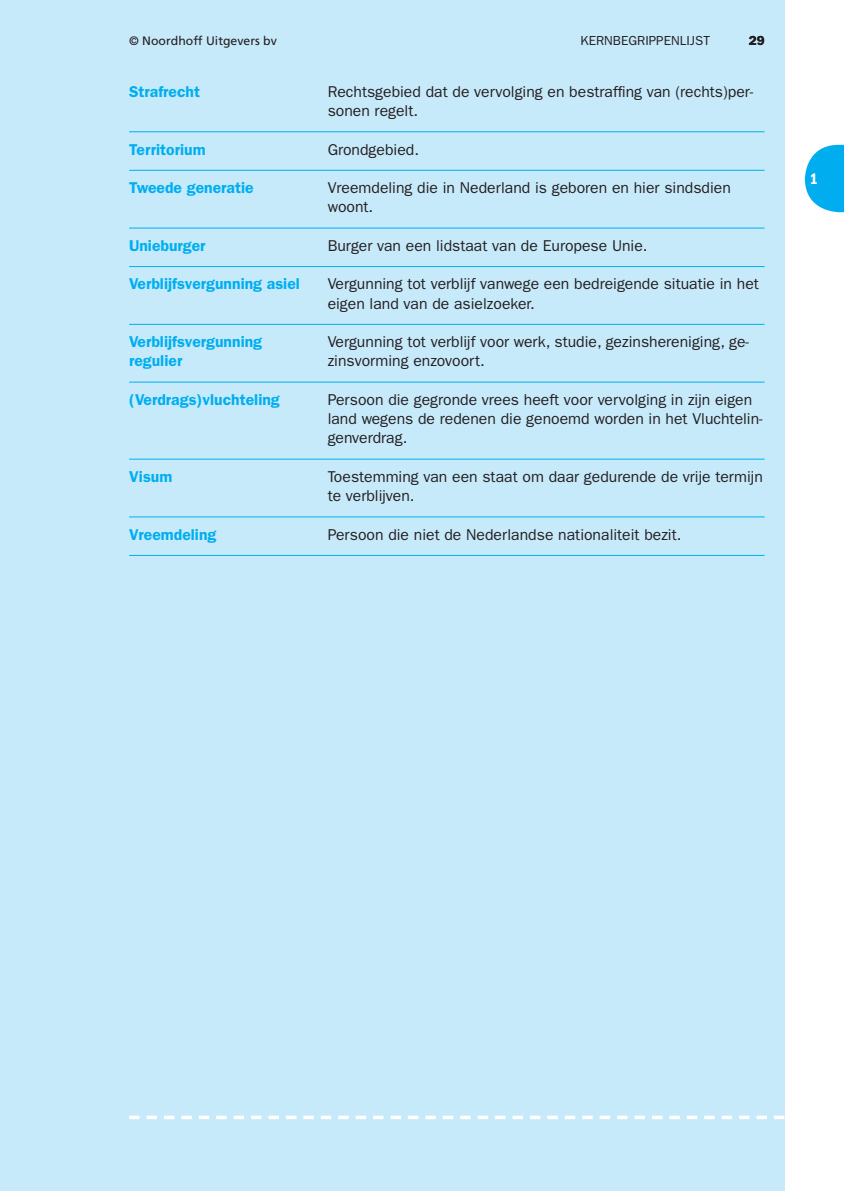
<style>
.page{position:relative;width:844px;height:1191px;background:#fff}
.page>*{position:absolute;margin:0;border:0;box-sizing:border-box;transform-origin:0 0}
.t1{font:15.75px/19.2px "ITC Franklin Gothic Std";color:#231f20}
.t2{font:600 15.75px/19.2px "ITC Franklin Gothic Std";color:#00aeef}
.t3{font:15.75px "ITC Franklin Gothic Std Dm Cd";color:#fff}
.t4{font:13.12px "ITC Franklin Gothic Std";letter-spacing:.005em;color:#231f20}
.t5{font:600 13.12px "ITC Franklin Gothic Std";color:#231f20}
.t6{font:12.25px "Frutiger LT Std";color:#231f20}
</style>
<div class="page">
<svg style="left:804px;top:145px;width:39px;height:67px"></svg>
<div style="left:0;top:0;width:784px;height:1191px;background:#c7eafb"></div>
<svg style="left:129px;top:1115px;width:655px;height:4px"></svg>
<hr style="left:129px;top:131px;width:635px;height:1px;background:#00aeef">
<hr style="left:129px;top:170px;width:635px;height:1px;background:#00aeef">
<hr style="left:129px;top:228px;width:635px;height:1px;background:#00aeef">
<hr style="left:129px;top:266px;width:635px;height:1px;background:#00aeef">
<hr style="left:129px;top:324px;width:635px;height:1px;background:#00aeef">
<hr style="left:129px;top:382px;width:635px;height:1px;background:#00aeef">
<hr style="left:129px;top:459px;width:635px;height:1px;background:#00aeef">
<hr style="left:129px;top:516px;width:635px;height:1px;background:#00aeef">
<hr style="left:129px;top:555px;width:635px;height:1px;background:#00aeef">
<p class="t6" style="left:129px;top:35px;width:149px">© Noordhoff Uitgevers bv</p>
<p class="t4" style="left:580px;top:35px;width:131px">KERNBEGRIPPENLIJST</p>
<p class="t5" style="left:748px;top:35px;width:17px">29</p>
<p class="t2" style="left:129px;top:83px;width:72px">Strafrecht</p>
<p class="t1" style="left:327px;top:83px;width:427px">Rechtsgebied dat de vervolging en bestraffing van (rechts)per&shy;sonen regelt.</p>
<p class="t2" style="left:129px;top:141px;width:78px">Territorium</p>
<p class="t1" style="left:327px;top:141px;width:93px">Grondgebied.</p>
<p class="t2" style="left:129px;top:179px;width:126px">Tweede generatie</p>
<p class="t1" style="left:327px;top:179px;width:404px">Vreemdeling die in Nederland is geboren en hier sindsdien woont.</p>
<p class="t2" style="left:129px;top:237px;width:78px">Unieburger</p>
<p class="t1" style="left:327px;top:237px;width:321px">Burger van een lidstaat van de Europese Unie.</p>
<p class="t2" style="left:129px;top:275px;width:172px">Verblijfsvergunning asiel</p>
<p class="t1" style="left:327px;top:275px;width:432px">Vergunning tot verblijf vanwege een bedreigende situatie in het eigen land van de asielzoeker.</p>
<p class="t2" style="left:129px;top:333px;width:134px">Verblijfsvergunning regulier</p>
<p class="t1" style="left:327px;top:333px;width:423px">Vergunning tot verblijf voor werk, studie, gezinshereniging, ge&shy;zinsvorming enzovoort.</p>
<p class="t2" style="left:129px;top:391px;width:152px">(Verdrags)vluchteling</p>
<p class="t1" style="left:327px;top:391px;width:436px">Persoon die gegronde vrees heeft voor vervolging in zijn eigen land wegens de redenen die genoemd worden in het Vluchtelin&shy;genverdrag.</p>
<p class="t2" style="left:129px;top:468px;width:45px">Visum</p>
<p class="t1" style="left:327px;top:468px;width:436px">Toestemming van een staat om daar gedurende de vrije termijn te verblijven.</p>
<p class="t2" style="left:129px;top:526px;width:89px">Vreemdeling</p>
<p class="t1" style="left:327px;top:526px;width:355px">Persoon die niet de Nederlandse nationaliteit bezit.</p>
<p class="t3" style="left:809px;top:172px;width:10px">1</p>
</div>
